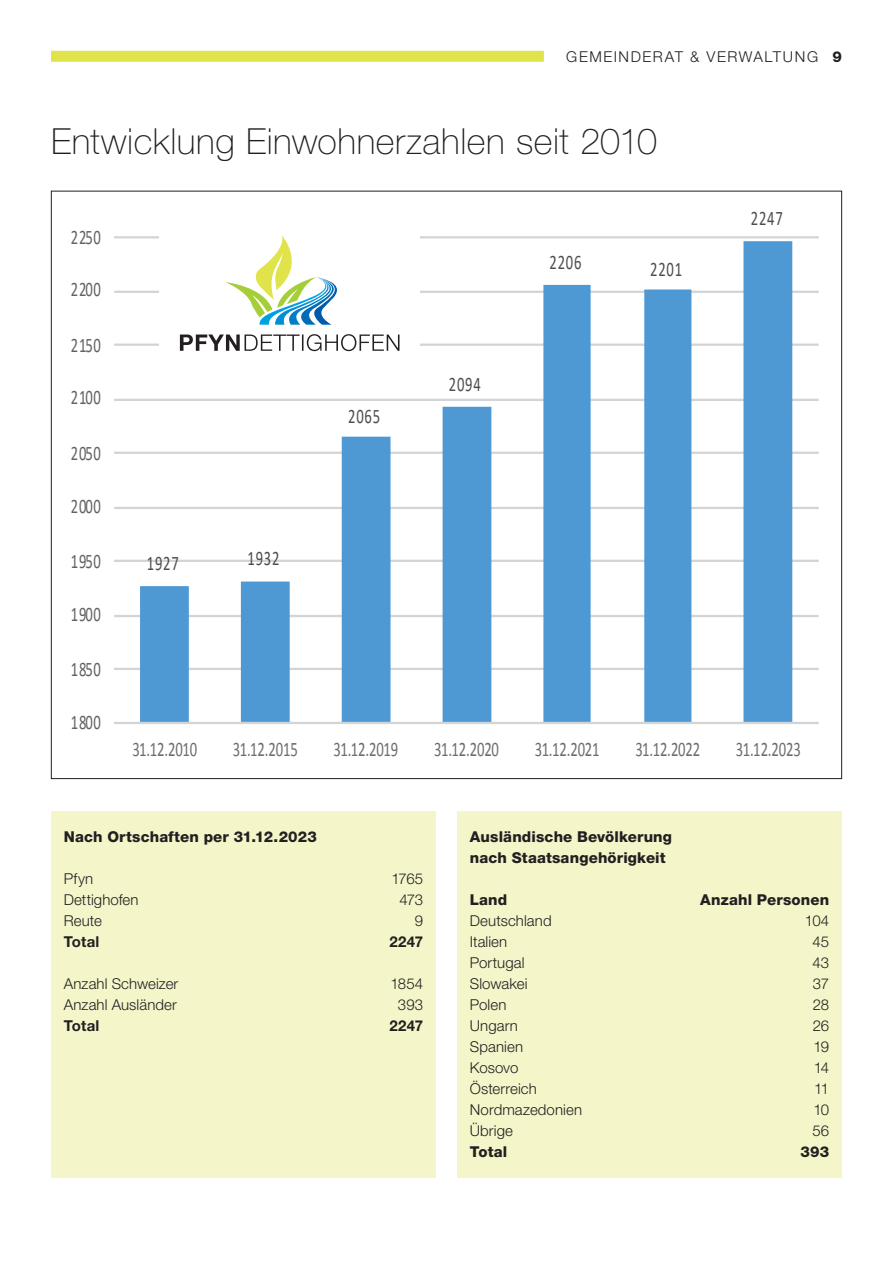
<style>
.page{position:relative;width:893px;height:1263px;background:#fff}
.page>*{position:absolute;margin:0;border:0;box-sizing:border-box;transform-origin:0 0}
.t1{font:100 36px "Helvetica Neue LT Std";letter-spacing:.015em;color:#231f20}
.t2{font:20.7px "Calibri";letter-spacing:-.015em;color:#6c6d70;scale:.71 1}
.t3{font:20.7px "Calibri";letter-spacing:.05em;color:#626265;scale:.71 1}
.t4{font:20.7px "Calibri";letter-spacing:.05em;color:#4c4d4e;scale:.71 1}
.t5{font:300 15px "Helvetica Neue LT Std";letter-spacing:.005em;color:#231f20}
.t6{font:800 15px/21px "Helvetica Neue LT Std";letter-spacing:.01em;color:#231f20}
.t7{font:300 15px "Helvetica Neue LT Std";letter-spacing:.105em;color:#231f20}
.t8{font:700 15px "Helvetica Neue LT Std";letter-spacing:.015em;color:#231f20}
.s1{font-weight:800}
</style>
<div class="page">
<div style="left:51px;top:51px;width:493px;height:11px;background:#e0e44a"></div>
<svg style="left:114px;top:236px;width:705px;height:488px"></svg>
<div style="left:51px;top:811px;width:385px;height:367px;background:#f4f6ca"></div>
<div style="left:457px;top:811px;width:385px;height:367px;background:#f4f6ca"></div>
<div style="left:159px;top:225px;width:261px;height:137px;background:#fff"></div>
<svg style="left:180px;top:334px;width:219px;height:17px"></svg>
<svg style="left:226px;top:236px;width:111px;height:89px"></svg>
<p class="t7" style="left:566px;top:47px;width:277px">GEMEINDERAT &amp; VERWALTUNG <span class="s1">9</span></p>
<h1 class="t1" style="left:51px;top:120px;width:607px">Entwicklung Einwohnerzahlen seit 2010</h1>
<h2 class="t3" style="left:71px;top:222px;width:44px">2250</h2>
<h2 class="t3" style="left:71px;top:275px;width:44px">2200</h2>
<h2 class="t3" style="left:71px;top:330px;width:44px">2150</h2>
<h2 class="t3" style="left:71px;top:383px;width:44px">2100</h2>
<h2 class="t3" style="left:71px;top:438px;width:44px">2050</h2>
<h2 class="t3" style="left:71px;top:491px;width:44px">2000</h2>
<h2 class="t3" style="left:71px;top:546px;width:44px">1950</h2>
<h2 class="t3" style="left:71px;top:599px;width:44px">1900</h2>
<h2 class="t3" style="left:71px;top:654px;width:44px">1850</h2>
<h2 class="t3" style="left:71px;top:707px;width:44px">1800</h2>
<h2 class="t4" style="left:147px;top:549px;width:46px">1927</h2>
<h2 class="t4" style="left:248px;top:544px;width:46px">1932</h2>
<h2 class="t4" style="left:348px;top:402px;width:46px">2065</h2>
<h2 class="t4" style="left:449px;top:369px;width:46px">2094</h2>
<h2 class="t4" style="left:550px;top:248px;width:46px">2206</h2>
<h2 class="t4" style="left:650px;top:254px;width:46px">2201</h2>
<h2 class="t4" style="left:751px;top:204px;width:46px">2247</h2>
<h2 class="t3" style="left:131px;top:735px;width:49px">1231</h2>
<h2 class="t3" style="left:232px;top:735px;width:49px">1231</h2>
<h2 class="t3" style="left:332px;top:735px;width:49px">1231</h2>
<h2 class="t3" style="left:433px;top:735px;width:49px">1231</h2>
<h2 class="t3" style="left:534px;top:735px;width:49px">1231</h2>
<h2 class="t3" style="left:634px;top:735px;width:49px">1231</h2>
<h2 class="t3" style="left:735px;top:735px;width:49px">1231</h2>
<h2 class="t2" style="left:132px;top:735px;width:93px">31.12.2010</h2>
<h2 class="t2" style="left:233px;top:735px;width:93px">31.12.2015</h2>
<h2 class="t2" style="left:334px;top:735px;width:93px">31.12.2019</h2>
<h2 class="t2" style="left:434px;top:735px;width:93px">31.12.2020</h2>
<h2 class="t2" style="left:535px;top:735px;width:93px">31.12.2021</h2>
<h2 class="t2" style="left:635px;top:735px;width:93px">31.12.2022</h2>
<h2 class="t2" style="left:736px;top:735px;width:93px">31.12.2023</h2>
<p class="t6" style="left:64px;top:826px;width:254px">Nach Ortschaften per 31.12.2023</p>
<p class="t5" style="left:64px;top:869px;width:31px">Pfyn</p>
<p class="t5" style="left:392px;top:869px;width:33px">1765</p>
<p class="t5" style="left:64px;top:890px;width:76px">Dettighofen</p>
<p class="t5" style="left:399px;top:890px;width:25px">473</p>
<p class="t5" style="left:64px;top:911px;width:40px">Reute</p>
<p class="t5" style="left:415px;top:911px;width:10px">9</p>
<p class="t8" style="left:64px;top:932px;width:37px">Total</p>
<p class="t8" style="left:389px;top:932px;width:35px">2247</p>
<p class="t5" style="left:64px;top:974px;width:116px">Anzahl Schweizer</p>
<p class="t5" style="left:390px;top:974px;width:34px">1854</p>
<p class="t5" style="left:64px;top:995px;width:115px">Anzahl Ausländer</p>
<p class="t5" style="left:398px;top:995px;width:27px">393</p>
<p class="t8" style="left:64px;top:1016px;width:37px">Total</p>
<p class="t8" style="left:389px;top:1016px;width:35px">2247</p>
<p class="t6" style="left:470px;top:826px;width:204px">Ausländische Bevölkerung nach Staatsangehörigkeit</p>
<p class="t6" style="left:470px;top:889px;width:39px">Land</p>
<p class="t6" style="left:700px;top:889px;width:130px">Anzahl Personen</p>
<p class="t5" style="left:470px;top:911px;width:83px">Deutschland</p>
<p class="t5" style="left:805px;top:911px;width:26px">104</p>
<p class="t5" style="left:470px;top:932px;width:39px">Italien</p>
<p class="t5" style="left:812px;top:932px;width:18px">45</p>
<p class="t5" style="left:470px;top:953px;width:56px">Portugal</p>
<p class="t5" style="left:812px;top:953px;width:18px">43</p>
<p class="t5" style="left:470px;top:974px;width:59px">Slowakei</p>
<p class="t5" style="left:813px;top:974px;width:18px">37</p>
<p class="t5" style="left:470px;top:995px;width:38px">Polen</p>
<p class="t5" style="left:813px;top:995px;width:18px">28</p>
<p class="t5" style="left:470px;top:1016px;width:49px">Ungarn</p>
<p class="t5" style="left:813px;top:1016px;width:18px">26</p>
<p class="t5" style="left:470px;top:1037px;width:55px">Spanien</p>
<p class="t5" style="left:813px;top:1037px;width:17px">19</p>
<p class="t5" style="left:470px;top:1058px;width:50px">Kosovo</p>
<p class="t5" style="left:814px;top:1058px;width:17px">14</p>
<p class="t5" style="left:470px;top:1079px;width:68px">Österreich</p>
<p class="t5" style="left:814px;top:1079px;width:17px">11</p>
<p class="t5" style="left:470px;top:1100px;width:114px">Nordmazedonien</p>
<p class="t5" style="left:813px;top:1100px;width:17px">10</p>
<p class="t5" style="left:470px;top:1121px;width:45px">Übrige</p>
<p class="t5" style="left:813px;top:1121px;width:18px">56</p>
<p class="t6" style="left:470px;top:1141px;width:39px">Total</p>
<p class="t6" style="left:801px;top:1141px;width:30px">393</p>
</div>
